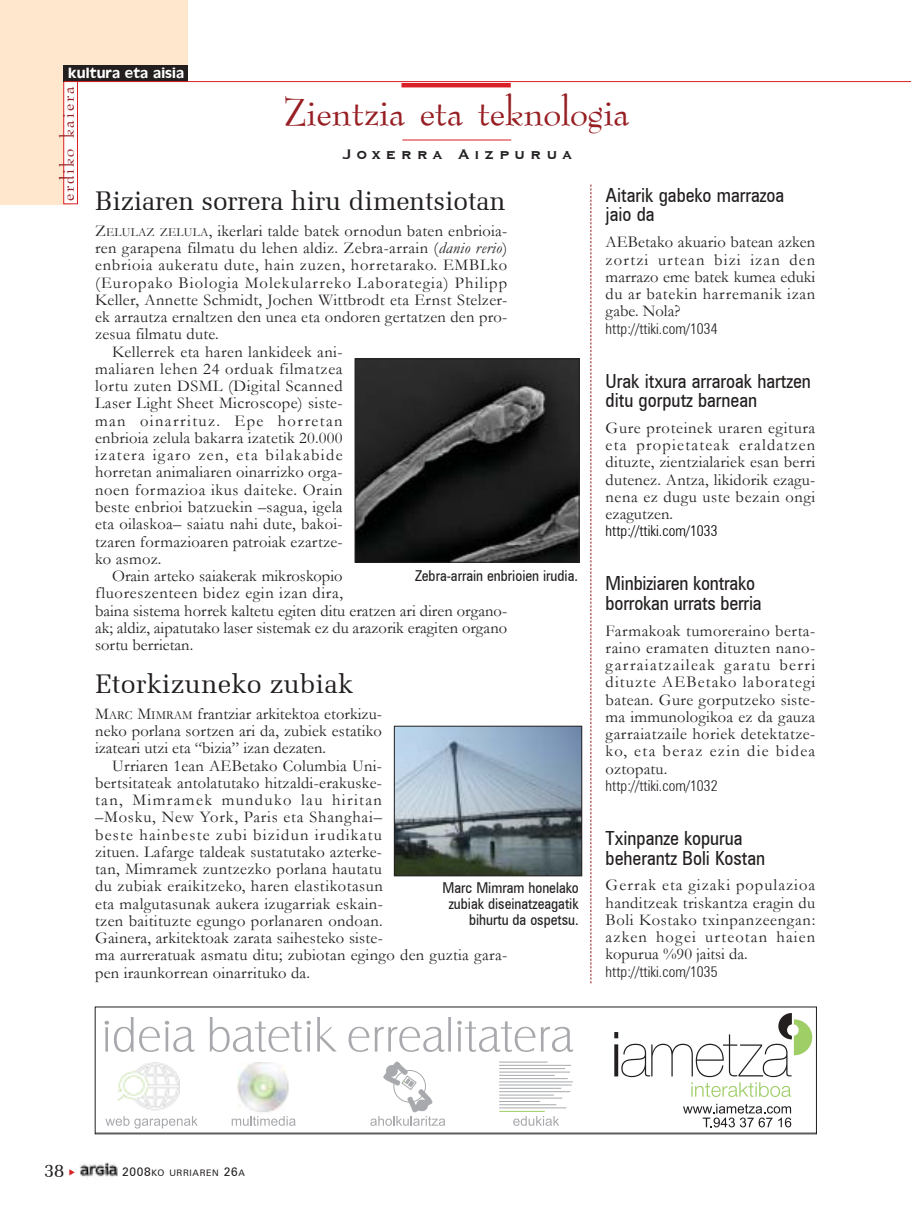
<style>
.page{position:relative;width:911px;height:1229px;background:#fff}
.page>*{position:absolute;margin:0;border:0;box-sizing:border-box;transform-origin:0 0}
.t1{font:45px "Bernadette";color:#971e22}
.t2{font:27px "Memoir";letter-spacing:-.015em;color:#231f1f}
.t3{font:21px "Bernadette";letter-spacing:.09em;color:#971e22}
.t4{font:19.5px/19.5px "Zurich Cn BT";color:#231f1f}
.t5{font:19.5px "Memoir";color:#231f1f}
.t6{font:18px "Copprpl Goth Bd BT";letter-spacing:.255em;color:#231f1f}
.t7{font:16.5px/17.2px "Garamond";letter-spacing:.02em;color:#231f1f;text-align:justify}
.t8{font:16.5px "Garamond";color:#231f1f}
.t9{font:16.5px "Garamond";letter-spacing:.04em;color:#231f1f}
.t10{font:16.5px "Garamond";letter-spacing:.085em;color:#231f1f}
.t11{font:16.5px "Garamond";letter-spacing:.05em;color:#231f1f}
.t12{font:16.5px "Garamond";letter-spacing:.065em;color:#231f1f}
.t13{font:16.5px "Garamond";letter-spacing:.045em;color:#231f1f}
.t14{font:15px/15.8px "Zurich Cn BT";color:#231f1f;text-align:right}
.t15{font:15px "Zurich Lt Cn BT";color:#231f1f}
.t16{font:15px "Zurich Lt Cn BT";color:#000}
.t17{font:15px "Antique Olive";letter-spacing:.005em;color:#fff}
.t18{font:9px "Zurich BT";letter-spacing:.075em;color:#231f1f}
.s1{font-size:12.3px}
.s2{font-style:italic}
.s3{font-size:12px}
</style>
<div class="page">
<div style="left:9px;top:0;width:178px;height:67px;background:#ffe7ce"></div>
<div style="left:0;top:0;width:70px;height:204px;background:#ffe7ce"></div>
<div style="left:64px;top:81px;width:13px;height:123px;background:#fff"></div>
<div style="left:63px;top:81px;width:15px;height:123px;border:1px solid #da2027"></div>
<div style="left:63px;top:65px;width:124px;height:16px;background:#231f1f"></div>
<hr style="left:64px;top:81px;width:846px;height:1px;background:#da2027">
<hr style="left:401px;top:83px;width:110px;height:4px;background:#da2027">
<img style="left:80px;top:1162px;width:38px;height:15px">
<svg style="left:590px;top:184px;width:1px;height:799px"></svg>
<hr style="left:402px;top:140px;width:109px;height:1px;background:#da2027">
<svg style="left:117px;top:1017px;width:696px;height:112px"></svg>
<svg style="left:614px;top:1013px;width:198px;height:84px"></svg>
<svg style="left:104px;top:1017px;width:90px;height:35px"></svg>
<svg style="left:210px;top:1017px;width:101px;height:35px"></svg>
<svg style="left:317px;top:1017px;width:20px;height:34px"></svg>
<svg style="left:348px;top:1017px;width:103px;height:35px"></svg>
<svg style="left:457px;top:1020px;width:116px;height:32px"></svg>
<img style="left:237px;top:1062px;width:53px;height:52px">
<img style="left:118px;top:1062px;width:61px;height:49px">
<hr style="left:499px;top:1061px;width:48px;height:1px;background:#a7a9ac">
<hr style="left:499px;top:1065px;width:72px;height:1px;background:#a7a9ac">
<hr style="left:499px;top:1068px;width:66px;height:1px;background:#a7a9ac">
<hr style="left:499px;top:1071px;width:71px;height:1px;background:#a7a9ac">
<hr style="left:499px;top:1075px;width:55px;height:1px;background:#a7a9ac">
<hr style="left:499px;top:1078px;width:68px;height:1px;background:#a7a9ac">
<hr style="left:499px;top:1081px;width:74px;height:1px;background:#a7a9ac">
<hr style="left:499px;top:1084px;width:73px;height:1px;background:#a7a9ac">
<hr style="left:499px;top:1087px;width:62px;height:1px;background:#a7a9ac">
<hr style="left:499px;top:1091px;width:71px;height:1px;background:#a7a9ac">
<hr style="left:499px;top:1094px;width:55px;height:1px;background:#a7a9ac">
<hr style="left:499px;top:1097px;width:63px;height:1px;background:#a7a9ac">
<hr style="left:499px;top:1101px;width:41px;height:1px;background:#a7a9ac">
<hr style="left:499px;top:1104px;width:57px;height:1px;background:#a7a9ac">
<hr style="left:499px;top:1107px;width:67px;height:1px;background:#a7a9ac">
<hr style="left:499px;top:1111px;width:45px;height:1px;background:#9fce67">
<svg style="left:683px;top:1103px;width:108px;height:24px"></svg>
<svg style="left:105px;top:1116px;width:93px;height:12px"></svg>
<svg style="left:232px;top:1116px;width:63px;height:9px"></svg>
<svg style="left:513px;top:1116px;width:46px;height:9px"></svg>
<svg style="left:370px;top:1061px;width:75px;height:64px"></svg>
<img style="left:356px;top:360px;width:221px;height:200px">
<div style="left:354px;top:358px;width:225px;height:204px;border:1px solid #231f1f"></div>
<img style="left:396px;top:728px;width:184px;height:146px">
<div style="left:394px;top:726px;width:188px;height:150px;border:1px solid #231f1f"></div>
<p class="t17" style="left:68px;top:67px;width:117px">kultura eta aisia</p>
<p class="t3" style="left:57px;top:201px;width:116px;rotate:-90deg">erdiko kaiera</p>
<h1 class="t1" style="left:284px;top:90px;width:346px">Zientzia eta teknologia</h1>
<p class="t6" style="left:342px;top:144px;width:232px">Joxerra Aizpurua</p>
<h2 class="t2" style="left:95px;top:186px;width:412px">Biziaren sorrera hiru dimentsiotan</h2>
<p class="t7" style="left:95px;top:222px;width:413px">Z<span class="s1">ELULAZ ZELULA</span>, ikerlari talde batek ornodun baten enbrioia-</p>
<p class="t7" style="left:95px;top:239px;width:413px">ren garapena filmatu du lehen aldiz. Zebra-arrain (<span class="s2">danio rerio</span>)</p>
<p class="t11" style="left:95px;top:256px;width:413px">enbrioia aukeratu dute, hain zuzen, horretarako. EMBLko</p>
<p class="t12" style="left:95px;top:273px;width:413px">(Europako Biologia Molekularreko Laborategia) Philipp</p>
<p class="t7" style="left:95px;top:291px;width:413px">Keller, Annette Schmidt, Jochen Wittbrodt eta Ernst Stelzer-</p>
<p class="t7" style="left:95px;top:308px;width:413px">ek arrautza ernaltzen den unea eta ondoren gertatzen den pro-</p>
<p class="t7" style="left:95px;top:326px;width:125px">zesua filmatu dute.</p>
<p class="t7" style="left:112px;top:343px;width:232px">Kellerrek eta haren lankideek ani-</p>
<p class="t13" style="left:95px;top:360px;width:249px">maliaren lehen 24 orduak filmatzea</p>
<p class="t7" style="left:95px;top:377px;width:249px">lortu zuten DSML (Digital Scanned</p>
<p class="t7" style="left:95px;top:395px;width:249px">Laser Light Sheet Microscope) siste-</p>
<p class="t10" style="left:95px;top:411px;width:249px">man oinarrituz. Epe horretan</p>
<p class="t7" style="left:95px;top:429px;width:249px">enbrioia zelula bakarra izatetik 20.000</p>
<p class="t10" style="left:95px;top:446px;width:249px">izatera igaro zen, eta bilakabide</p>
<p class="t7" style="left:95px;top:464px;width:249px">horretan animaliaren oinarrizko orga-</p>
<p class="t9" style="left:95px;top:480px;width:249px">noen formazioa ikus daiteke. Orain</p>
<p class="t7" style="left:95px;top:498px;width:249px">beste enbrioi batzuekin ñsagua, igela</p>
<p class="t7" style="left:95px;top:515px;width:249px">eta oilaskoañ saiatu nahi dute, bakoi-</p>
<p class="t7" style="left:95px;top:533px;width:249px">tzaren formazioaren patroiak ezartze-</p>
<p class="t7" style="left:95px;top:550px;width:68px">ko asmoz.</p>
<p class="t8" style="left:112px;top:567px;width:232px">Orain arteko saiakerak mikroskopio</p>
<p class="t9" style="left:95px;top:584px;width:249px">fluoreszenteen bidez egin izan dira,</p>
<p class="t8" style="left:95px;top:601px;width:413px">baina sistema horrek kaltetu egiten ditu eratzen ari diren organo-</p>
<p class="t8" style="left:95px;top:618px;width:413px">ak; aldiz, aipatutako laser sistemak ez du arazorik eragiten organo</p>
<p class="t8" style="left:95px;top:636px;width:100px">sortu berrietan.</p>
<h2 class="t2" style="left:95px;top:668px;width:260px">Etorkizuneko zubiak</h2>
<p class="t7" style="left:95px;top:705px;width:288px">M<span class="s1">ARC</span> M<span class="s1">IMRAM</span> frantziar arkitektoa etorkizu&shy;neko porlana sortzen ari da, zubiek estatiko izateari utzi eta ìbiziaî izan dezaten.</p>
<p class="t7" style="left:95px;top:757px;width:413px;text-align:left;text-indent:17px">Urriaren 1ean AEBetako Columbia Uni-<br>bertsitateak antolatutako hitzaldi-erakuske-<br>tan, Mimramek munduko lau hiritan<br>ñMosku, New York, Paris eta Shanghaiñ<br>beste hainbeste zubi bizidun irudikatu<br>zituen. Lafarge taldeak sustatutako azterke-<br>tan, Mimramek zuntzezko porlana hautatu<br>du zubiak eraikitzeko, haren elastikotasun<br>eta malgutasunak aukera izugarriak eskain-<br>tzen baitituzte egungo porlanaren ondoan.<br>Gainera, arkitektoak zarata saihesteko siste-<br>ma aurreratuak asmatu ditu; zubiotan egingo den guztia gara&shy;pen iraunkorrean oinarrituko da.</p>
<p class="t14" style="left:415px;top:567px;width:164px">Zebra-arrain enbrioien irudia.</p>
<p class="t14" style="left:442px;top:880px;width:138px">Marc Mimram honelako zubiak diseinatzeagatik bihurtu da ospetsu.</p>
<p class="t4" style="left:605px;top:185px;width:180px">Aitarik gabeko marrazoa jaio da</p>
<p class="t7" style="left:605px;top:234px;width:211px">AEBetako akuario batean azken zortzi urtean bizi izan den marrazo eme batek kumea eduki du ar batekin harremanik izan gabe. Nola?</p>
<p class="t15" style="left:605px;top:319px;width:113px">http://ttiki.com/1034</p>
<p class="t4" style="left:605px;top:371px;width:207px">Urak itxura arraroak hartzen ditu gorputz barnean</p>
<p class="t7" style="left:605px;top:419px;width:211px">Gure proteinek uraren egitura eta propietateak eraldatzen dituzte, zientzialariek esan berri dutenez. Antza, likidorik ezagu&shy;nena ez dugu uste bezain ongi ezagutzen.</p>
<p class="t16" style="left:605px;top:522px;width:113px">http://ttiki.com/1033</p>
<p class="t4" style="left:605px;top:573px;width:157px">Minbiziaren kontrako borrokan urrats berria</p>
<p class="t7" style="left:605px;top:622px;width:211px">Farmakoak tumoreraino berta&shy;raino eramaten dituzten nano&shy;garraiatzaileak garatu berri dituzte AEBetako laborategi batean. Gure gorputzeko siste&shy;ma immunologikoa ez da gauza garraiatzaile horiek detektatze&shy;ko, eta beraz ezin die bidea oztopatu.</p>
<p class="t15" style="left:605px;top:776px;width:113px">http://ttiki.com/1032</p>
<p class="t4" style="left:605px;top:828px;width:161px">Txinpanze kopurua beherantz Boli Kostan</p>
<p class="t7" style="left:605px;top:876px;width:211px">Gerrak eta gizaki populazioa handitzeak triskantza eragin du Boli Kostako txinpanzeengan: azken hogei urteotan haien kopurua %90 jaitsi da.</p>
<p class="t15" style="left:605px;top:962px;width:113px">http://ttiki.com/1035</p>
<p class="t5" style="left:44px;top:1159px;width:22px">38</p>
<p class="t18" style="left:122px;top:1167px;width:124px"><span class="s3">2008</span>KO URRIAREN <span class="s3">26</span>A</p>
</div>
